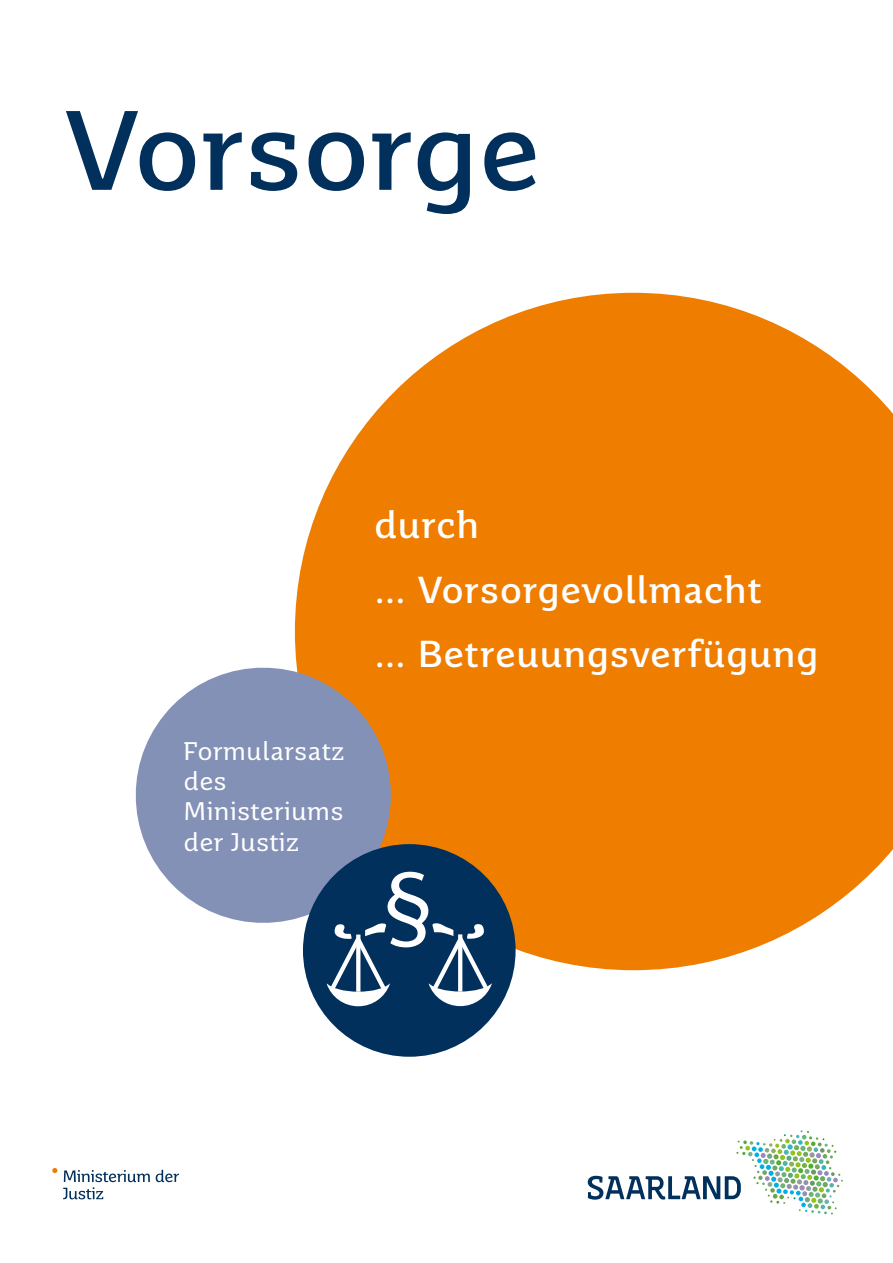
<style>
.page{position:relative;width:893px;height:1263px;background:#fff}
.page>*{position:absolute;margin:0;border:0;box-sizing:border-box;transform-origin:0 0}
.t1{font:700 112.5px "Saar 1450 Text";letter-spacing:-.025em;color:#00305b}
.t2{font:700 37.5px/64.5px "Saar 1450 Text";letter-spacing:-.01em;color:#fff}
.t3{font:25.5px/30.3px "Saar 1450 Text";color:#fff}
</style>
<div class="page">
<svg style="left:295px;top:293px;width:598px;height:677px;background:#f18d1f"></svg>
<svg style="left:135px;top:655px;width:268px;height:280px;fill:#8491b6"></svg>
<svg style="left:156px;top:1170px;width:23px;height:12px"></svg>
<svg style="left:63px;top:1170px;width:87px;height:29px"></svg>
<svg style="left:52px;top:1168px;width:5px;height:5px"></svg>
<svg style="left:588px;top:1130px;width:255px;height:84px"></svg>
<div style="left:303px;top:844px;width:213px;height:213px;background:#00305b;border-radius:50%"></div>
<svg style="left:327px;top:872px;width:165px;height:134px"></svg>
<h1 class="t1" style="left:64px;top:83px;width:480px">Vorsorge</h1>
<p class="t3" style="left:184px;top:736px;width:162px">Formularsatz des<br>Ministeriums der Justiz</p>
<p class="t2" style="left:374px;top:493px;width:447px">durch<br>... Vorsorgevollmacht<br>... Betreuungsverfügung</p>
</div>
